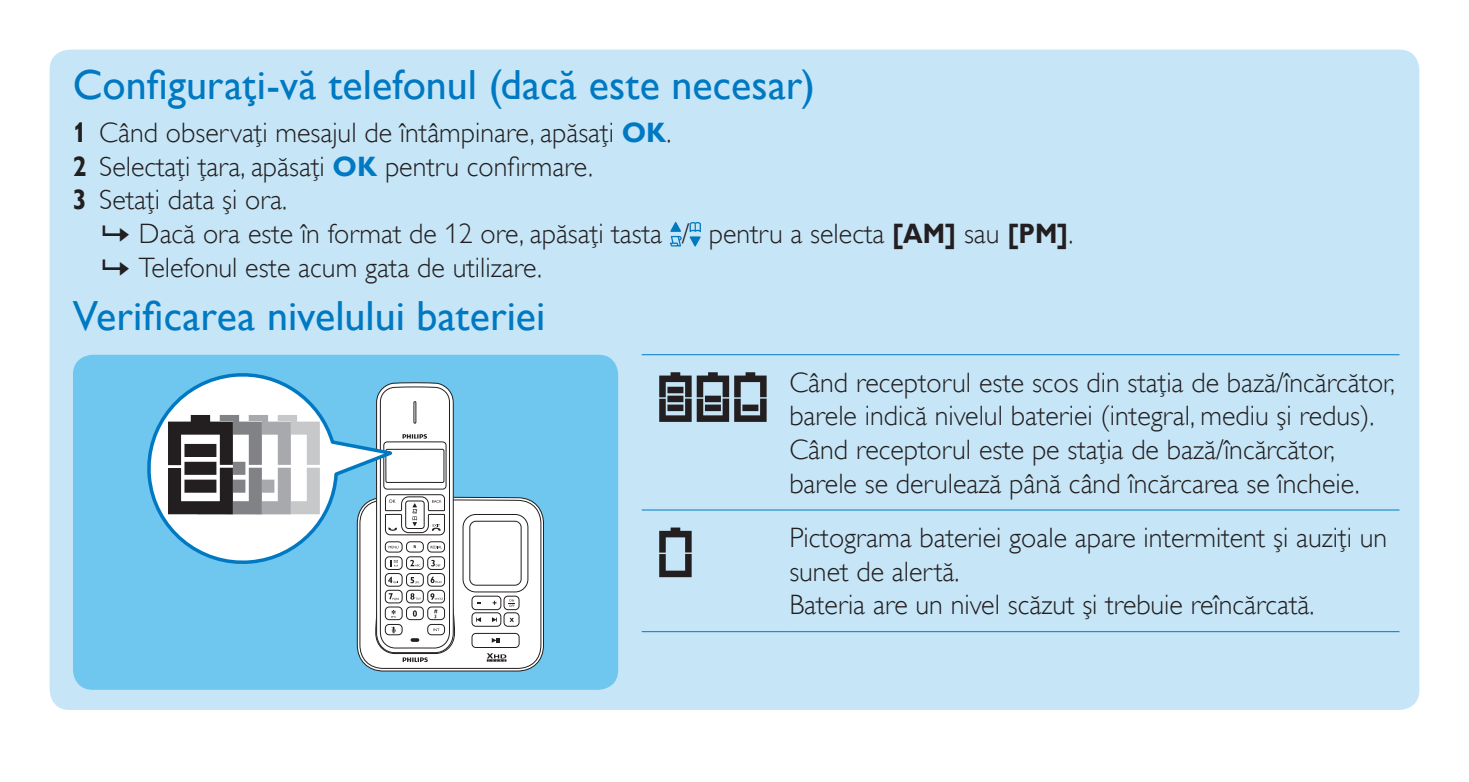
<style>
.page{position:relative;width:1469px;height:782px;background:#fff}
.page>*{position:absolute;margin:0;border:0;box-sizing:border-box;transform-origin:0 0}
.Heading1{font:42px "Gill Sans Alt One WGL";letter-spacing:.005em;color:#0079c2}
.Body{font:28px/33.6px "Gill Sans Alt One WGL Light";color:#231f20}
.Numbering{font:28px "Gill Sans Alt One WGL Light";color:#231f20}
.Result{font:28px "Gill Sans Alt One WGL Light";color:#231f20}
.s1{font-family:"Gill Sans Alt One WGL";font-weight:700}
.s2{font-family:"Gill Sans Alt One WGL";font-weight:700;color:#0079c2}
</style>
<div class="page">
<div style="left:50px;top:50px;width:1369px;height:659px;background:#c6e6f8;border-radius:20px"></div>
<svg style="left:670px;top:222px;width:11px;height:24px"></svg>
<svg style="left:689px;top:222px;width:12px;height:24px"></svg>
<hr style="left:641px;top:354px;width:144px;height:1px;background:#0079c2">
<hr style="left:785px;top:354px;width:614px;height:1px;background:#0079c2">
<hr style="left:641px;top:509px;width:144px;height:1px;background:#0079c2">
<hr style="left:785px;top:509px;width:614px;height:1px;background:#0079c2">
<hr style="left:641px;top:631px;width:144px;height:1px;background:#0079c2">
<hr style="left:785px;top:631px;width:614px;height:1px;background:#0079c2">
<div style="left:73px;top:354px;width:545px;height:335px;background:#6fc6ef;border-radius:20px"></div>
<svg style="left:356px;top:382px;width:188px;height:289px"></svg>
<svg style="left:147px;top:373px;width:248px;height:193px"></svg>
<svg style="left:659px;top:372px;width:107px;height:50px"></svg>
<svg style="left:659px;top:527px;width:32px;height:50px"></svg>
<p class="Heading1" style="left:73px;top:55px;width:743px">Configuraţi-vă telefonul (dacă este necesar)</p>
<p class="Numbering" style="left:73px;top:114px;width:600px"><span class="s1">1</span> Când observaţi mesajul de întâmpinare, apăsaţi <span class="s2">OK</span>.</p>
<p class="Numbering" style="left:73px;top:148px;width:521px"><span class="s1">2</span> Selectaţi ţara, apăsaţi <span class="s2">OK</span> pentru confirmare.</p>
<p class="Numbering" style="left:73px;top:181px;width:216px"><span class="s1">3</span> Setaţi data şi ora.</p>
<p class="Result" style="left:139px;top:215px;width:935px">Dacă ora este în format de 12 ore, apăsaţi tasta / pentru a selecta <span class="s1">[AM]</span> sau <span class="s1">[PM]</span>.</p>
<p class="Result" style="left:139px;top:249px;width:405px">Telefonul este acum gata de utilizare.</p>
<p class="Heading1" style="left:73px;top:287px;width:474px">Verificarea nivelului bateriei</p>
<p class="Body" style="left:789px;top:365px;width:607px">Când receptorul este scos din staţia de bază/încărcător, barele indică nivelul bateriei (integral, mediu şi redus).</p>
<p class="Body" style="left:789px;top:432px;width:572px">Când receptorul este pe staţia de bază/încărcător, barele se derulează până când încărcarea se încheie.</p>
<p class="Body" style="left:789px;top:520px;width:599px">Pictograma bateriei goale apare intermitent şi auziţi un sunet de alertă.</p>
<p class="Body" style="left:789px;top:588px;width:526px">Bateria are un nivel scăzut şi trebuie reîncărcată.</p>
</div>
